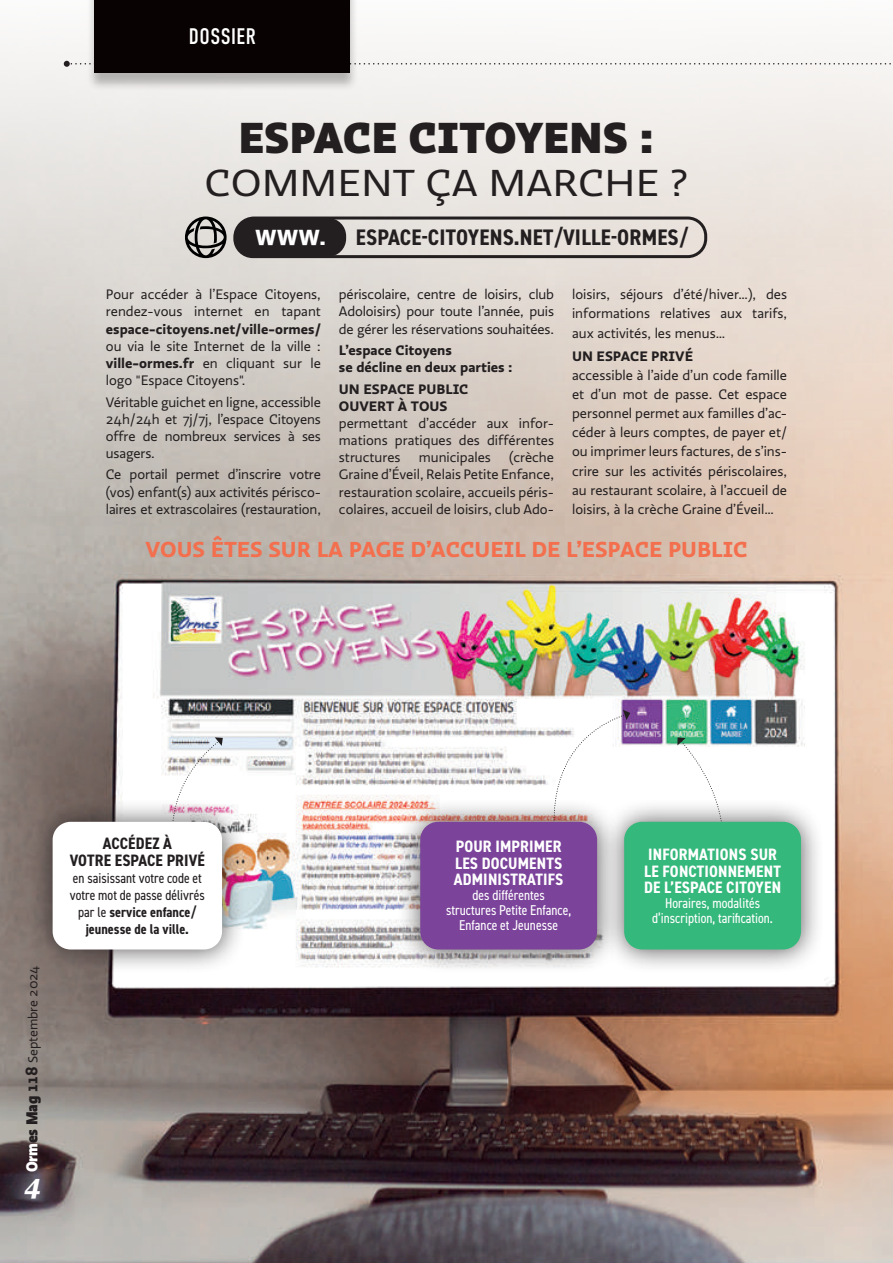
<style>
.page{position:relative;width:893px;height:1263px;background:#fff}
.page>*{position:absolute;margin:0;border:0;box-sizing:border-box;transform-origin:0 0}
.t1{font:800 45px "Ratio Display";color:#231f20;scale:1.1 1}
.t2{font:39px "Ratio";color:#231f20;scale:1.1 1}
.t3{font:italic 30px "Source Serif Variable";color:#fff}
.t4{font:700 22.65px "Ratio Display";color:#fff;scale:1.1 1}
.t5{font:700 22.5px "Ratio";color:#f36f4e}
.t6{font:700 condensed 22.5px "DIN2014";letter-spacing:.01em;color:#231f20}
.t7{font:22.5px "DIN Condensed";letter-spacing:.02em;color:#fff}
.t8{font:700 condensed 16.5px/16.5px "DIN2014";letter-spacing:.01em;color:#fff;text-align:justify}
.t9{font:700 condensed 16.5px/16.5px "DIN2014";letter-spacing:.01em;color:#231f20;text-align:center}
.t10{font:14.25px/17.1px "Ratio";color:#231f20;text-align:justify}
.t11{font:condensed 14.25px/15px "DIN2014";color:#fff;text-align:center}
.t12{font:condensed 14.25px/17.1px "DIN2014";color:#231f20;text-align:center}
.t13{font:700 14.25px/17.1px "Ratio";color:#231f20}
.t14{font:700 14.1px "Ratio";letter-spacing:.005em;color:#231f20}
.t15{font:13.5px "Ratio";color:#231f20}
.s1{font-weight:700}
.s2{font-family:"Ratio Display";font-weight:800;font-size:16.5px;color:#fff}
.s3{font-family:"Ratio Display";font-weight:800;font-size:16.5px}
.s4{font-weight:700;font-size:16.5px}
</style>
<div class="page">
<img style="left:0;top:43px;width:893px;height:1220px">
<svg style="left:550px;top:710px;width:80px;height:88px"></svg>
<svg style="left:159px;top:737px;width:64px;height:61px"></svg>
<svg style="left:677px;top:737px;width:49px;height:61px"></svg>
<div style="left:396px;top:798px;width:225px;height:175px;background:#231f20;opacity:.75"></div>
<div style="left:420px;top:822px;width:177px;height:127px;background:#7b439a;border-radius:18px"></div>
<div style="left:600px;top:798px;width:225px;height:175px;background:#231f20;opacity:.75"></div>
<div style="left:624px;top:822px;width:177px;height:127px;background:#34b87b;border-radius:18px"></div>
<div style="left:29px;top:798px;width:217px;height:175px;background:#231f20;opacity:.75"></div>
<div style="left:53px;top:822px;width:169px;height:127px;background:#fff;border-radius:18px"></div>
<svg style="left:64px;top:61px;width:829px;height:6px"></svg>
<div style="left:87px;top:0;width:271px;height:91px;background:#231f20;opacity:.3"></div>
<div style="left:95px;top:0;width:255px;height:72px;background:#080302"></div>
<div style="left:233px;top:217px;width:474px;height:41px;border:3px solid #231f20;border-radius:18px"></div>
<div style="left:235px;top:218px;width:111px;height:39px;background:#231f20;border-radius:18px"></div>
<svg style="left:185px;top:217px;width:42px;height:41px;background:#858280"></svg>
<h3 class="t7" style="left:189px;top:24px;width:68px">DOSSIER</h3>
<h1 class="t1" style="left:238px;top:109px;width:380px">ESPACE CITOYENS :</h1>
<h2 class="t2" style="left:204px;top:161px;width:442px">COMMENT ÇA MARCHE ?</h2>
<h3 class="t4" style="left:255px;top:223px;width:66px">WWW.</h3>
<h3 class="t6" style="left:356px;top:222px;width:334px">ESPACE-CITOYENS.NET/VILLE-ORMES/</h3>
<p class="t10" style="left:106px;top:286px;width:217px">Pour accéder à l’Espace Citoyens, rendez-vous internet en tapant</p>
<p class="t14" style="left:106px;top:320px;width:217px">espace-citoyens.net/ville-ormes/</p>
<p class="t10" style="left:106px;top:338px;width:217px">ou via le site Internet de la ville : <span class="s1">ville-ormes.fr</span> en cliquant sur le logo "Espace Citoyens".</p>
<p class="t10" style="left:106px;top:393px;width:217px">Véritable guichet en ligne, accessible 24h/24h et 7j/7j, l’espace Citoyens offre de nombreux services à ses usagers.</p>
<p class="t10" style="left:106px;top:466px;width:217px">Ce portail permet d’inscrire votre (vos) enfant(s) aux activités périsco&shy;laires et extrascolaires (restauration,</p>
<p class="t10" style="left:339px;top:286px;width:217px">périscolaire, centre de loisirs, club Adoloisirs) pour toute l’année, puis de gérer les réservations souhaitées.</p>
<p class="t13" style="left:339px;top:341px;width:175px">L’espace Citoyens<br>se décline en deux parties :</p>
<p class="t13" style="left:339px;top:380px;width:131px">UN ESPACE PUBLIC<br>OUVERT À TOUS</p>
<p class="t10" style="left:339px;top:415px;width:217px">permettant d’accéder aux infor&shy;mations pratiques des différentes structures</p>
<p class="t10" style="left:339px;top:449px;width:217px;text-indent:170px">(crèche Graine d’Éveil, Relais Petite Enfance, restauration scolaire, accueils péris&shy;colaires, accueil de loisirs, club Ado-</p>
<p class="t10" style="left:419px;top:449px;width:74px">municipales</p>
<p class="t10" style="left:572px;top:285px;width:217px;line-height:19px">loisirs, séjours d’été/hiver…), des informations relatives aux tarifs, aux activités, les menus…</p>
<p class="t13" style="left:572px;top:347px;width:123px">UN ESPACE PRIVÉ</p>
<p class="t10" style="left:572px;top:366px;width:217px;line-height:19px">accessible à l’aide d’un code famille et d’un mot de passe. Cet espace personnel permet aux familles d’ac&shy;céder à leurs comptes, de payer et/ ou imprimer leurs factures, de s’ins&shy;crire sur les activités périscolaires, au restaurant scolaire, à l’accueil de loisirs, à la crèche Graine d’Éveil…</p>
<h3 class="t5" style="left:145px;top:535px;width:604px">VOUS ÊTES SUR LA PAGE D’ACCUEIL DE L’ESPACE PUBLIC</h3>
<p class="t15" style="left:25px;top:1172px;width:209px;rotate:-90deg"><span class="s2">Orm</span><span class="s3">es Mag</span> <span class="s4">118</span> Septembre 2024</p>
<h3 class="t3" style="left:23px;top:1168px;width:18px">4</h3>
<p class="t9" style="left:70px;top:835px;width:137px">ACCÉDEZ À<br>VOTRE ESPACE PRIVÉ</p>
<p class="t12" style="left:70px;top:869px;width:136px">en saisissant votre code et votre mot de passe délivrés par le <span class="s1">service enfance/ jeunesse de la ville.</span></p>
<p class="t8" style="left:454px;top:838px;width:111px">POUR IMPRIMER LES DOCUMENTS ADMINISTRATIFS</p>
<p class="t11" style="left:446px;top:887px;width:126px">des différentes structures Petite Enfance,<br>Enfance et Jeunesse</p>
<p class="t8" style="left:644px;top:846px;width:138px;text-align:left">INFORMATIONS SUR<br>LE FONCTIONNEMENT<br>DE L’ESPACE CITOYEN</p>
<p class="t11" style="left:652px;top:895px;width:122px">Horaires, modalités d’inscription, tarification.</p>
</div>
